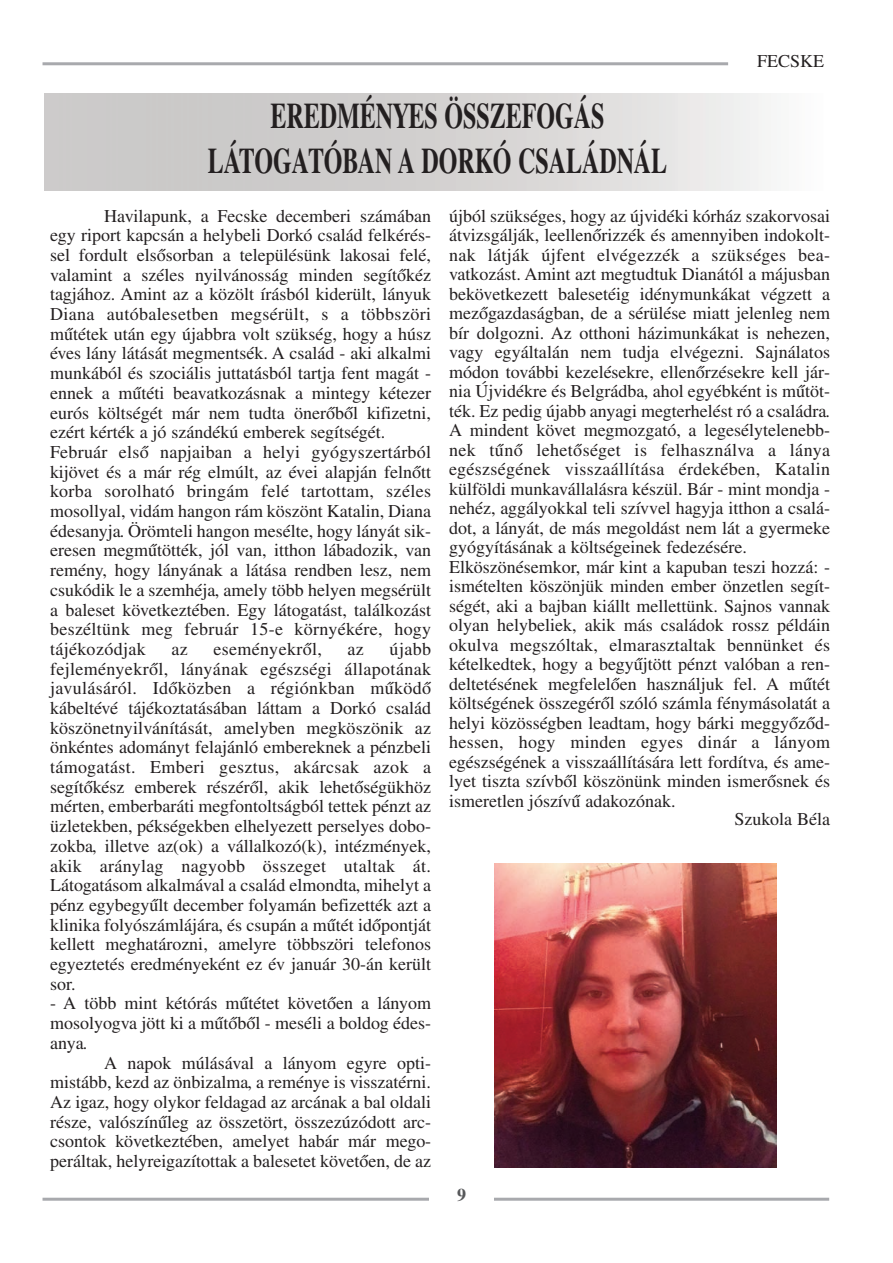
<style>
.page{position:relative;width:893px;height:1263px;background:#fff}
.page>*{position:absolute;margin:0;border:0;box-sizing:border-box;transform-origin:0 0}
.t1{font:700 36px/45px "Times CE";color:#231f20;text-align:center;scale:.67 1}
.t2{font:18px/19.6px "Times CE";color:#231f20;text-align:justify}
.t3{font:18px "Times CE";letter-spacing:.02em;color:#231f20}
.t4{font:700 18px "Times CE";color:#57585a}
</style>
<div class="page">
<hr style="left:43px;top:1198px;width:786px;height:3px;background:#a8a9ad">
<div style="left:429px;top:1184px;width:65px;height:25px;background:#fff"></div>
<hr style="left:43px;top:62px;width:685px;height:3px;background:#a8a9ad">
<img style="left:494px;top:863px;width:282px;height:304px">
<p class="t2" style="left:757px;top:53px;width:69px">FECSKE</p>
<h1 class="t1" style="left:208px;top:97px;width:687px">EREDMÉNYES ÖSSZEFOGÁS<br>LÁTOGATÓBAN A DORKÓ CSALÁDNÁL</h1>
<p class="t2" style="left:50px;top:208px;width:383px;text-align:left;text-indent:54px">Havilapunk, a Fecske decemberi számában egy riport kapcsán a helybeli Dorkó család felkérés&shy;sel fordult elsősorban a településünk lakosai felé, valamint a széles nyilvánosság minden segítőkéz tagjához. Amint az a közölt írásból kiderült, lányuk Diana autóbalesetben megsérült, s a többszöri műtétek után egy újabbra volt szükség, hogy a húsz éves lány látását megmentsék. A család - aki alkalmi munkából és szociális juttatásból tartja fent magát - ennek a műtéti beavatkozásnak a mintegy kétezer eurós költségét már nem tudta önerőből kifizetni, ezért kérték a jó szándékú emberek segítségét.<br>Február első napjaiban a helyi gyógyszertárból kijövet és a már rég elmúlt, az évei alapján felnőtt korba sorolható bringám felé tartottam, széles mosollyal, vidám hangon rám köszönt Katalin, Diana édesanyja. Örömteli hangon mesélte, hogy lányát sik&shy;eresen megműtötték, jól van, itthon lábadozik, van remény, hogy lányának a látása rendben lesz, nem csukódik le a szemhéja, amely több helyen megsérült a baleset következtében. Egy látogatást, találkozást beszéltünk meg február 15-e környékére, hogy tájékozódjak</p>
<p class="t2" style="left:449px;top:208px;width:383px">újból szükséges, hogy az újvidéki kórház szakorvosai</p>
<p class="t2" style="left:449px;top:227px;width:383px">átvizsgálják, leellenőrizzék és amennyiben indokolt-</p>
<p class="t3" style="left:449px;top:248px;width:383px">nak látják újfent elvégezzék a szükséges bea-</p>
<p class="t2" style="left:449px;top:266px;width:383px">vatkozást. Amint azt megtudtuk Dianától a májusban</p>
<p class="t2" style="left:449px;top:286px;width:383px">bekövetkezett balesetéig idénymunkákat végzett a</p>
<p class="t2" style="left:449px;top:305px;width:383px">mezőgazdaságban, de a sérülése miatt jelenleg nem</p>
<p class="t2" style="left:449px;top:325px;width:383px">bír dolgozni. Az otthoni házimunkákat is nehezen,</p>
<p class="t2" style="left:449px;top:344px;width:383px">vagy egyáltalán nem tudja elvégezni. Sajnálatos</p>
<p class="t2" style="left:449px;top:364px;width:383px">módon további kezelésekre, ellenőrzésekre kell jár-</p>
<p class="t2" style="left:449px;top:383px;width:383px">nia Újvidékre és Belgrádba, ahol egyébként is műtöt-</p>
<p class="t2" style="left:449px;top:403px;width:383px">ték. Ez pedig újabb anyagi megterhelést ró a családra.</p>
<p class="t2" style="left:449px;top:422px;width:383px">A mindent követ megmozgató, a legesélytelenebb-</p>
<p class="t3" style="left:449px;top:443px;width:383px">nek tűnő lehetőséget is felhasználva a lánya</p>
<p class="t3" style="left:449px;top:463px;width:383px">egészségének visszaállítása érdekében, Katalin</p>
<p class="t2" style="left:449px;top:481px;width:383px">külföldi munkavállalásra készül. Bár - mint mondja -</p>
<p class="t2" style="left:449px;top:500px;width:383px">nehéz, aggályokkal teli szívvel hagyja itthon a csalá-</p>
<p class="t2" style="left:449px;top:520px;width:383px">dot, a lányát, de más megoldást nem lát a gyermeke</p>
<p class="t2" style="left:449px;top:539px;width:299px">gyógyításának a költségeinek fedezésére.</p>
<p class="t2" style="left:449px;top:559px;width:383px">Elköszönésemkor, már kint a kapuban teszi hozzá: -</p>
<p class="t2" style="left:449px;top:578px;width:383px">ismételten köszönjük minden ember önzetlen segít-</p>
<p class="t2" style="left:449px;top:598px;width:383px">ségét, aki a bajban kiállt mellettünk. Sajnos vannak</p>
<p class="t2" style="left:449px;top:617px;width:383px">olyan helybeliek, akik más családok rossz példáin</p>
<p class="t2" style="left:449px;top:637px;width:383px">okulva megszóltak, elmarasztaltak bennünket és</p>
<p class="t2" style="left:449px;top:656px;width:383px">kételkedtek, hogy a begyűjtött pénzt valóban a ren-</p>
<p class="t2" style="left:449px;top:676px;width:383px">deltetésének megfelelően használjuk fel. A műtét</p>
<p class="t2" style="left:449px;top:695px;width:383px">költségének összegéről szóló számla fénymásolatát a</p>
<p class="t2" style="left:449px;top:715px;width:383px">helyi közösségben leadtam, hogy bárki meggyőződ-</p>
<p class="t3" style="left:449px;top:736px;width:383px">hessen, hogy minden egyes dinár a lányom</p>
<p class="t2" style="left:449px;top:754px;width:383px">egészségének a visszaállítására lett fordítva, és ame-</p>
<p class="t2" style="left:449px;top:773px;width:383px">lyet tiszta szívből köszönünk minden ismerősnek és</p>
<p class="t2" style="left:449px;top:793px;width:228px">ismeretlen jószívű adakozónak.</p>
<p class="t2" style="left:734px;top:811px;width:97px">Szukola Béla</p>
<p class="t2" style="left:50px;top:641px;width:383px;text-indent:340px">újabb fejleményekről, lányának egészségi állapotának javulásáról. Időközben a régiónkban működő kábeltévé tájékoztatásában láttam a Dorkó család köszönetnyilvánítását, amelyben megköszönik az önkéntes adományt felajánló embereknek a pénzbeli támogatást. Emberi gesztus, akárcsak azok a segítőkész emberek részéről, akik lehetőségükhöz mérten, emberbaráti megfontoltságból tettek pénzt az üzletekben, pékségekben elhelyezett perselyes dobo&shy;zokba, illetve az(ok) a vállalkozó(k), intézmények, akik aránylag nagyobb összeget utaltak át.<br>Látogatásom alkalmával a család elmondta, mihelyt a pénz egybegyűlt december folyamán befizették azt a klinika folyószámlájára, és csupán a műtét időpontját kellett meghatározni, amelyre többszöri telefonos egyeztetés eredményeként ez év január 30-án került sor.</p>
<p class="t2" style="left:50px;top:995px;width:383px">- A több mint kétórás műtétet követően a lányom mosolyogva jött ki a műtőből - meséli a boldog édes&shy;anya.</p>
<p class="t2" style="left:50px;top:1054px;width:383px;text-indent:54px">A napok múlásával a lányom egyre opti&shy;mistább, kezd az önbizalma, a reménye is visszatérni.<br>Az igaz, hogy olykor feldagad az arcának a bal oldali része, valószínűleg az összetört, összezúzódott arc&shy;csontok következtében, amelyet habár már mego&shy;peráltak, helyreigazítottak a balesetet követően, de az</p>
<p class="t2" style="left:171px;top:641px;width:18px">az</p>
<p class="t3" style="left:213px;top:643px;width:110px">eseményekről,</p>
<p class="t2" style="left:348px;top:641px;width:18px">az</p>
<p class="t4" style="left:457px;top:1189px;width:10px">9</p>
</div>
